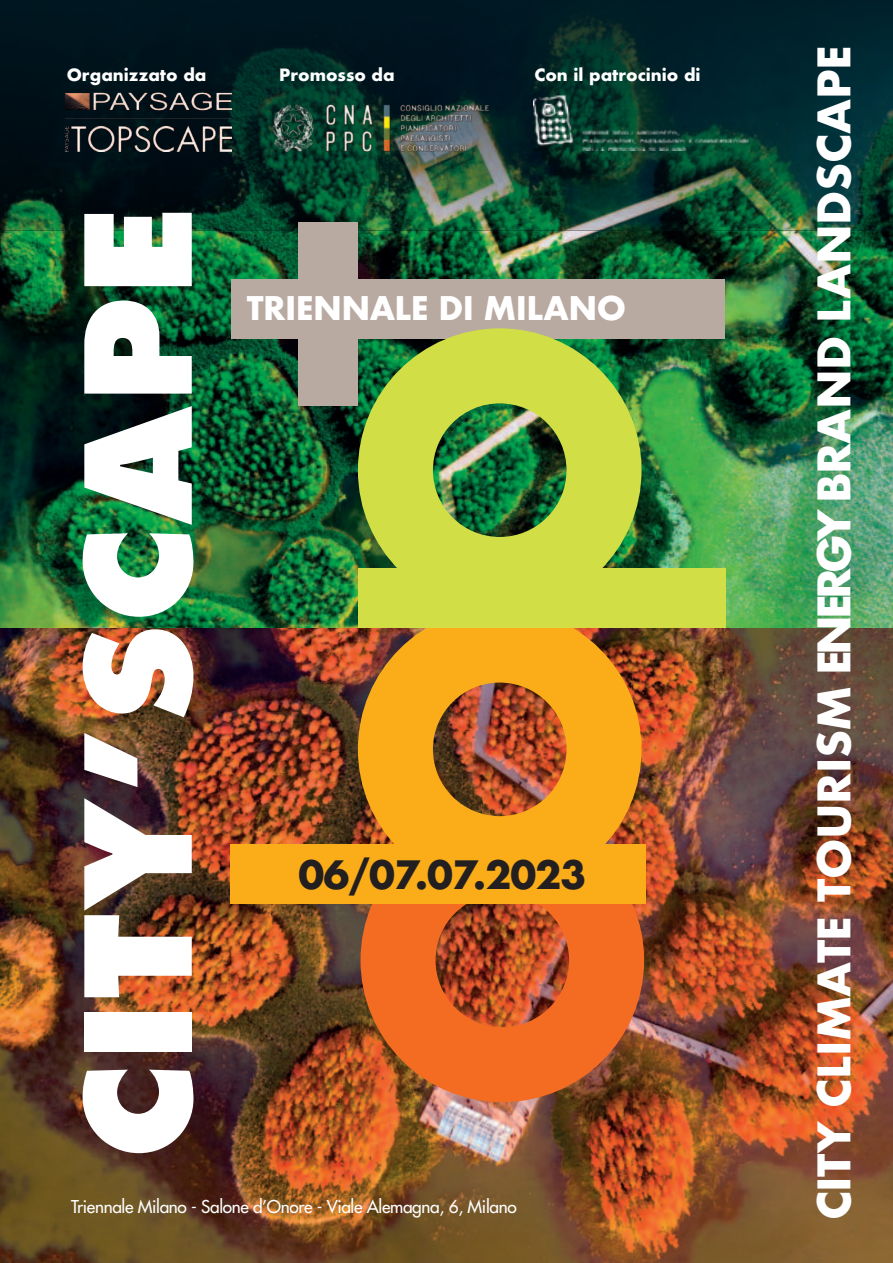
<style>
.page{position:relative;width:893px;height:1263px;background:#fff}
.page>*{position:absolute;margin:0;border:0;box-sizing:border-box;transform-origin:0 0}
.t1{font:800 142.5px "Futura";letter-spacing:.03em;color:#fff}
.t2{font:700 43.65px "Futura";letter-spacing:-.01em;color:#fff}
.t3{font:700 38.1px "Futura";letter-spacing:-.02em;color:#231f20}
.t4{font:700 31.8px "Futura";letter-spacing:-.02em;color:#fff}
.t5{font:17.25px "Futura";letter-spacing:-.02em;color:#fff}
.t6{font:700 16.5px "Futura";color:#fff}
</style>
<div class="page">
<img style="left:0;top:627px;width:893px;height:636px">
<img style="left:0;top:231px;width:893px;height:396px">
<svg style="left:0;top:0;width:893px;height:231px;background:#072b28"></svg>
<img style="left:264px;top:86px;width:233px;height:82px">
<img style="left:534px;top:92px;width:249px;height:58px">
<img style="left:360px;top:818px;width:284px;height:284px">
<img style="left:358px;top:628px;width:283px;height:216px">
<div style="left:230px;top:844px;width:416px;height:60px;background:#faad19"></div>
<div style="left:231px;top:279px;width:494px;height:60px;background:#b8a9a1"></div>
<div style="left:358px;top:568px;width:367px;height:60px;background:#d2de46"></div>
<svg style="left:358px;top:328px;width:283px;height:240px;background:#95b444"></svg>
<div style="left:298px;top:222px;width:60px;height:183px;background:#b8a9a1"></div>
<img style="left:65px;top:92px;width:167px;height:60px">
<p class="t6" style="left:67px;top:63px;width:141px">Organizzato da</p>
<p class="t6" style="left:279px;top:63px;width:117px">Promosso da</p>
<p class="t6" style="left:534px;top:63px;width:168px">Con il patrocinio di</p>
<h1 class="t1" style="left:76px;top:1158px;width:954px;rotate:-90deg">CITY’SCAPE</h1>
<h3 class="t4" style="left:247px;top:285px;width:381px">TRIENNALE DI MILANO</h3>
<h3 class="t3" style="left:298px;top:847px;width:290px">06/07.07.2023</h3>
<p class="t5" style="left:71px;top:1197px;width:447px">Triennale Milano - Salone d’Onore - Viale Alemagna, 6, Milano</p>
<h2 class="t2" style="left:802px;top:1220px;width:1176px;rotate:-90deg">CITY CLIMATE TOURISM ENERGYBRAND LANDSCAPE</h2>
</div>
